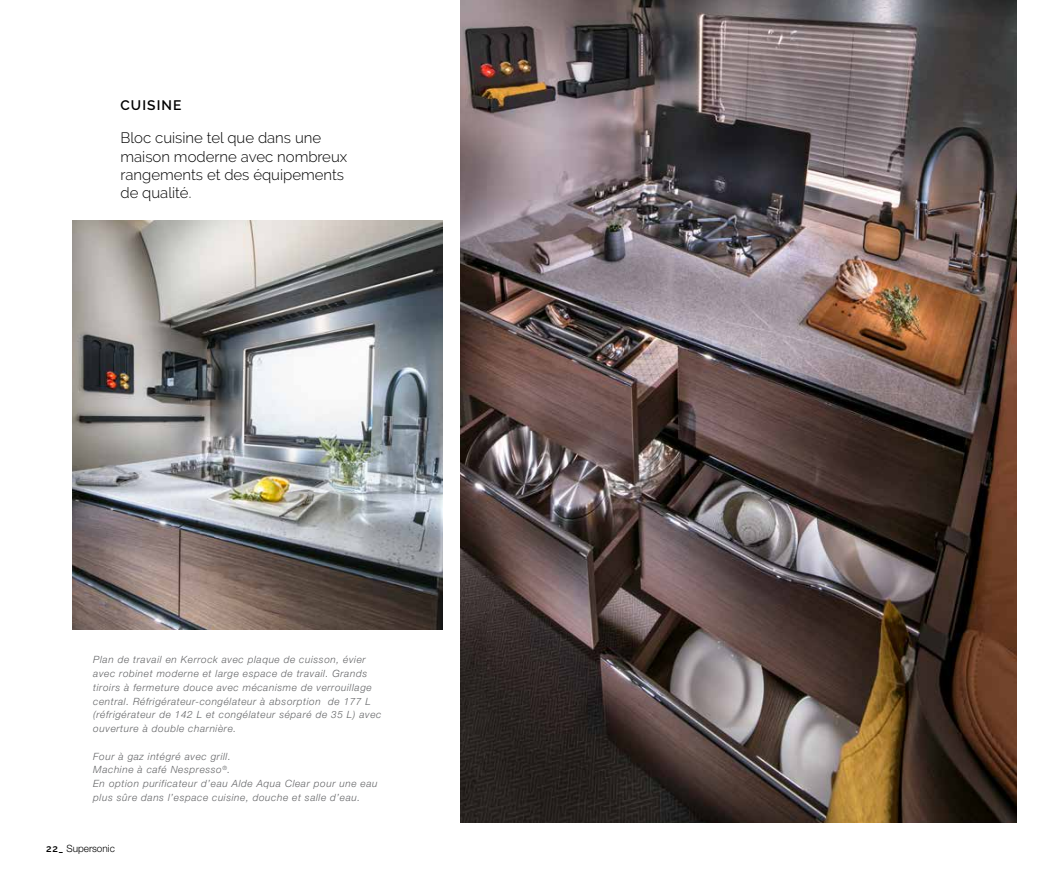
<style>
.page{position:relative;width:1063px;height:869px;background:#fff}
.page>*{position:absolute;margin:0;border:0;box-sizing:border-box;transform-origin:0 0}
.t1{font:300 15px/18px "Raleway";color:#000}
.t2{font:600 13.75px "Raleway";letter-spacing:.08em;color:#000}
.t3{font:italic 300 10px/13.8px "Helvetica Neue LT Pro";letter-spacing:.06em;color:#636466}
.t4{font:300 10px "Helvetica Neue LT Pro";color:#000}
.s1{font-family:"Raleway";font-weight:600}
</style>
<div class="page">
<img style="left:460px;top:0;width:557px;height:822px">
<img style="left:72px;top:221px;width:370px;height:408px">
<h2 class="t2" style="left:120px;top:97px;width:63px">CUISINE</h2>
<h1 class="t1" style="left:120px;top:129px;width:228px">Bloc cuisine tel que dans une maison moderne avec nombreux rangements et des équipements de qualité.</h1>
<p class="t3" style="left:93px;top:652px;width:290px">Plan de travail en Kerrock avec plaque de cuisson, évier avec robinet moderne et large espace de travail. Grands tiroirs à fermeture douce avec mécanisme de verrouillage central. Réfrigérateur-congélateur à absorption de 177 L (réfrigérateur de 142 L et congélateur séparé de 35 L) avec ouverture à double charnière.</p>
<p class="t3" style="left:93px;top:748px;width:286px">Four à gaz intégré avec grill.<br>Machine à café Nespresso<sup>®</sup>.<br>En option purificateur d’eau Alde Aqua Clear pour une eau plus sûre dans l’espace cuisine, douche et salle d’eau.</p>
<p class="t4" style="left:46px;top:842px;width:70px"><span class="s1">22_</span> Supersonic</p>
</div>
